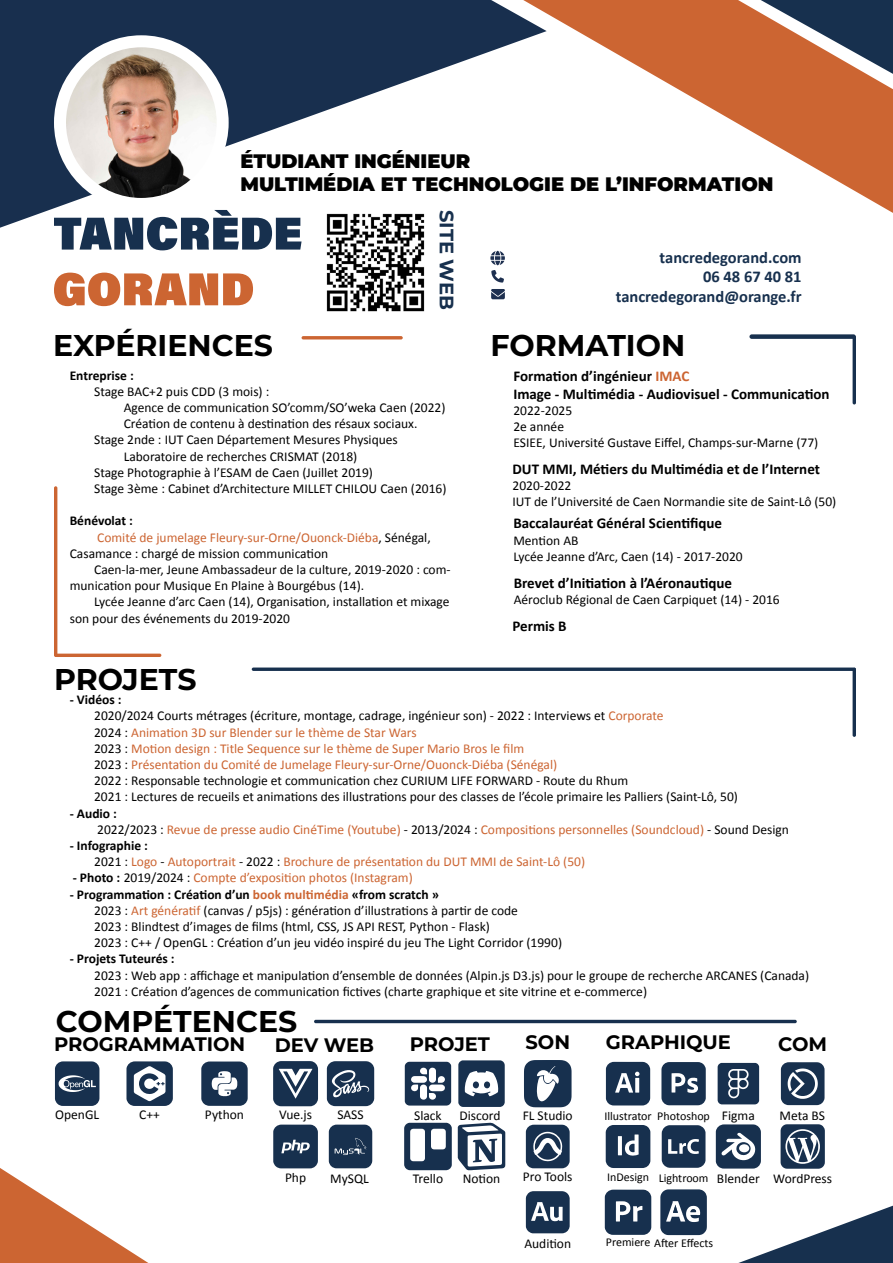
<style>
.page{position:relative;width:893px;height:1263px;background:#fff}
.page>*{position:absolute;margin:0;border:0;box-sizing:border-box;transform-origin:0 0}
.t1{font:700 30px "Montserrat";color:#000}
.t2{font:900 19.5px/23.4px "Montserrat";color:#000}
.t3{font:700 19.5px "Montserrat";color:#000}
.t4{font:700 19.5px "Montserrat";color:#17304e}
.t5{font:700 16.5px/19.8px "Calibri";color:#17304e;text-align:right}
.t6{font:700 15px/18px "Calibri";color:#000}
.t7{font:13.5px/16.2px "Calibri";color:#000}
.t8{font:13.5px/16.2px "Calibri";color:#cc6532}
.t9{font:700 13.5px "Calibri";color:#000}
.t10{font:12px "Calibri";color:#000}
.s1{color:#000}
.s2{color:#cc6532}
.s3{font-weight:700}
.s4{font-weight:700;color:#000}
.s5{font-weight:700;color:#cc6532}
.s6{font-size:13.5px}
</style>
<div class="page">
<svg style="left:0;top:0;width:523px;height:228px;fill:#182f4e"></svg>
<svg style="left:523px;top:0;width:370px;height:213px"></svg>
<svg style="left:738px;top:1206px;width:155px;height:57px"></svg>
<svg style="left:761px;top:0;width:132px;height:74px"></svg>
<svg style="left:54px;top:210px;width:248px;height:40px"></svg>
<svg style="left:54px;top:273px;width:199px;height:33px"></svg>
<img style="left:60px;top:43px;width:163px;height:161px">
<div style="left:54px;top:35px;width:175px;height:175px;border:12px solid #fff;border-radius:50%"></div>
<svg style="left:0;top:1168px;width:148px;height:95px"></svg>
<hr style="left:314px;top:1020px;width:483px;height:3px;background:#17304e;border-radius:2px">
<hr style="left:853px;top:335px;width:3px;height:69px;background:#17304e;border-radius:2px">
<div style="left:749px;top:334px;width:107px;height:5px;background:#17304e;border-radius:2px"></div>
<svg style="left:252px;top:667px;width:604px;height:4px;background:#394e68"></svg>
<hr style="left:853px;top:668px;width:3px;height:69px;background:#17304e;border-radius:2px">
<hr style="left:302px;top:336px;width:101px;height:3px;background:#cc6532;border-radius:2px">
<hr style="left:54px;top:486px;width:3px;height:171px;background:#cc6532;border-radius:2px">
<hr style="left:55px;top:654px;width:106px;height:3px;background:#cc6532;border-radius:2px">
<img style="left:324px;top:212px;width:102px;height:100px">
<svg style="left:491px;top:289px;width:14px;height:10px"></svg>
<svg style="left:490px;top:251px;width:15px;height:32px"></svg>
<svg style="left:55px;top:1061px;width:44px;height:45px;background:#374d66"></svg>
<svg style="left:126px;top:1061px;width:47px;height:45px"></svg>
<svg style="left:201px;top:1061px;width:47px;height:45px"></svg>
<svg style="left:273px;top:1061px;width:45px;height:45px;background:#445870"></svg>
<svg style="left:273px;top:1124px;width:45px;height:44px;background:#344a64"></svg>
<svg style="left:327px;top:1061px;width:47px;height:45px;background:#3a5069"></svg>
<svg style="left:329px;top:1124px;width:43px;height:44px;background:#29405b"></svg>
<svg style="left:405px;top:1062px;width:46px;height:43px"></svg>
<svg style="left:458px;top:1060px;width:47px;height:47px"></svg>
<svg style="left:404px;top:1123px;width:48px;height:47px"></svg>
<svg style="left:458px;top:1123px;width:47px;height:47px"></svg>
<svg style="left:524px;top:1060px;width:48px;height:47px"></svg>
<svg style="left:526px;top:1125px;width:44px;height:43px;background:#42576f"></svg>
<svg style="left:526px;top:1191px;width:44px;height:42px;background:#41566e"></svg>
<svg style="left:606px;top:1062px;width:44px;height:43px;background:#394e68"></svg>
<svg style="left:661px;top:1062px;width:45px;height:43px;background:#3f546c"></svg>
<svg style="left:606px;top:1125px;width:44px;height:43px;background:#3a4f68"></svg>
<svg style="left:662px;top:1125px;width:43px;height:43px;background:#364c66"></svg>
<svg style="left:718px;top:1063px;width:41px;height:41px;background:#354b65"></svg>
<div style="left:739px;top:1080px;width:8px;height:7px;background:#17304e;border-radius:50%"></div>
<svg style="left:716px;top:1124px;width:45px;height:44px"></svg>
<svg style="left:605px;top:1189px;width:46px;height:46px;background:#3c516a"></svg>
<svg style="left:660px;top:1189px;width:47px;height:46px;background:#445870"></svg>
<svg style="left:781px;top:1062px;width:43px;height:43px;background:#42576f"></svg>
<svg style="left:781px;top:1124px;width:44px;height:45px"></svg>
<h2 class="t2" style="left:240px;top:148px;width:535px">ÉTUDIANT INGÉNIEUR<br>MULTIMÉDIA ET TECHNOLOGIE DE L’INFORMATION</h2>
<h2 class="t4" style="left:461px;top:210px;width:101px;rotate:90deg">SITE WEB</h2>
<h1 class="t1" style="left:53px;top:324px;width:221px">EXPÉRIENCES</h1>
<p class="t9" style="left:70px;top:365px;width:66px">Entreprise :</p>
<p class="t7" style="left:94px;top:382px;width:177px">Stage BAC+2 puis CDD (3 mois) :</p>
<p class="t7" style="left:124px;top:399px;width:323px">Agence de communication SO’comm/SO’weka Caen (2022)</p>
<p class="t7" style="left:124px;top:415px;width:295px">Création de contenu à destination des résaux sociaux.</p>
<p class="t7" style="left:94px;top:431px;width:305px">Stage 2nde : IUT Caen Département Mesures Physiques</p>
<p class="t7" style="left:124px;top:447px;width:235px">Laboratoire de recherches CRISMAT (2018)</p>
<p class="t7" style="left:94px;top:463px;width:280px">Stage Photographie à l’ESAM de Caen (Juillet 2019)</p>
<p class="t7" style="left:94px;top:480px;width:354px">Stage 3ème : Cabinet d’Architecture MILLET CHILOU Caen (2016)</p>
<p class="t9" style="left:70px;top:511px;width:65px">Bénévolat :</p>
<p class="t8" style="left:97px;top:528px;width:335px">Comité de jumelage Fleury-sur-Orne/Ouonck-Diéba<span class="s1">, Sénégal,</span></p>
<p class="t7" style="left:70px;top:544px;width:260px">Casamance : chargé de mission communication</p>
<p class="t7" style="left:94px;top:561px;width:358px">Caen-la-mer, Jeune Ambassadeur de la culture, 2019-2020 : com-</p>
<p class="t7" style="left:70px;top:577px;width:296px">munication pour Musique En Plaine à Bourgébus (14).</p>
<p class="t7" style="left:94px;top:593px;width:357px">Lycée Jeanne d’arc Caen (14), Organisation, installation et mixage</p>
<p class="t7" style="left:70px;top:609px;width:222px">son pour des événements du 2019-2020</p>
<p class="t5" style="left:616px;top:247px;width:187px">tancredegorand.com<br>06 48 67 40 81 tancredegorand@orange.fr</p>
<h1 class="t1" style="left:490px;top:324px;width:196px">FORMATION</h1>
<p class="t6" style="left:513px;top:366px;width:318px">Formation d’ingénieur <span class="s2">IMAC<br></span>Image - Multimédia - Audiovisuel - Communication</p>
<p class="t7" style="left:513px;top:402px;width:306px">2022-2025<br>2e année<br>ESIEE, Université Gustave Eiffel, Champs-sur-Marne (77)</p>
<p class="t6" style="left:512px;top:459px;width:309px">DUT MMI, Métiers du Multimédia et de l’Internet</p>
<p class="t7" style="left:512px;top:477px;width:325px">2020-2022<br>IUT de l’Université de Caen Normandie site de Saint-Lô (50)</p>
<p class="t6" style="left:513px;top:514px;width:210px">Baccalauréat Général Scientifique</p>
<p class="t7" style="left:513px;top:531px;width:231px">Mention AB<br>Lycée Jeanne d’Arc, Caen (14) - 2017-2020</p>
<p class="t6" style="left:514px;top:573px;width:220px">Brevet d’Initiation à l’Aéronautique</p>
<p class="t7" style="left:514px;top:591px;width:268px">Aéroclub Régional de Caen Carpiquet (14) - 2016</p>
<p class="t6" style="left:512px;top:616px;width:56px">Permis B</p>
<h1 class="t1" style="left:54px;top:657px;width:144px">PROJETS</h1>
<p class="t7" style="left:94px;top:691px;width:645px;text-indent:-24px"><span class="s3">- Vidéos :<br></span>2020/2024 Courts métrages (écriture, montage, cadrage, ingénieur son) - 2022 : Interviews et <span class="s2">Corporate<br></span>2024 : <span class="s2">Animation 3D sur Blender sur le thème de Star Wars<br></span>2023 : <span class="s2">Motion design : Title Sequence sur le thème de Super Mario Bros le film<br></span>2023 : <span class="s2">Présentation du Comité de Jumelage Fleury-sur-Orne/Ouonck-Diéba (Sénégal)<br></span>2022 : Responsable technologie et communication chez CURIUM LIFE FORWARD - Route du Rhum<br>2021 : Lectures de recueils et animations des illustrations pour des classes de l’école primaire les Palliers (Saint-Lô, 50)</p>
<p class="t8" style="left:97px;top:804px;width:693px;text-indent:-27px"><span class="s4">- Audio :<br></span><span class="s1">2022/2023 :</span> Revue de presse audio CinéTime (Youtube) <span class="s1">- 2013/2024 :</span> Compositions personnelles (Soundcloud) <span class="s1">- Sound Design</span></p>
<p class="t8" style="left:94px;top:837px;width:492px;text-indent:-24px"><span class="s4">- Infographie :<br></span><span class="s1">2021 :</span> Logo <span class="s1">-</span> Autoportrait <span class="s1">- 2022 :</span> Brochure de présentation du DUT MMI de Saint-Lô (50)</p>
<p class="t8" style="left:73px;top:869px;width:341px"><span class="s4">- Photo :</span> <span class="s1">2019/2024 :</span> Compte d’exposition photos (Instagram)</p>
<p class="t7" style="left:94px;top:885px;width:469px;text-indent:-24px"><span class="s3">- Programmation : Création d’un</span> <span class="s5">book multimédia</span> <span class="s3">«from scratch »<br></span>2023 : <span class="s2">Art génératif</span> (canvas / p5js) : génération d’illustrations à partir de code<br>2023 : Blindtest d’images de films (html, CSS, JS API REST, Python - Flask)<br>2023 : C++ / OpenGL : Création d’un jeu vidéo inspiré du jeu The Light Corridor (1990)</p>
<p class="t9" style="left:70px;top:949px;width:106px">- Projets Tuteurés :</p>
<p class="t7" style="left:94px;top:966px;width:716px">2023 : Web app : affichage et manipulation d’ensemble de données (Alpin.js D3.js) pour le groupe de recherche ARCANES (Canada)<br>2021 : Création d’agences de communication fictives (charte graphique et site vitrine et e-commerce)</p>
<h1 class="t1" style="left:56px;top:999px;width:243px">COMPÉTENCES</h1>
<h2 class="t3" style="left:54px;top:1030px;width:193px">PROGRAMMATION</h2>
<h2 class="t3" style="left:275px;top:1031px;width:101px">DEV WEB</h2>
<h2 class="t3" style="left:410px;top:1030px;width:82px">PROJET</h2>
<h2 class="t3" style="left:525px;top:1028px;width:46px">SON</h2>
<h2 class="t3" style="left:606px;top:1028px;width:127px">GRAPHIQUE</h2>
<h2 class="t3" style="left:778px;top:1030px;width:51px">COM</h2>
<p class="t7" style="left:55px;top:1106px;width:46px">OpenGL</p>
<p class="t7" style="left:139px;top:1106px;width:22px">C++</p>
<p class="t7" style="left:205px;top:1106px;width:41px">Python</p>
<p class="t7" style="left:279px;top:1106px;width:35px">Vue.js</p>
<p class="t7" style="left:337px;top:1105px;width:28px">SASS</p>
<p class="t7" style="left:285px;top:1169px;width:23px">Php</p>
<p class="t7" style="left:330px;top:1169px;width:40px">MySQL</p>
<p class="t7" style="left:414px;top:1107px;width:29px">Slack</p>
<p class="t7" style="left:459px;top:1106px;width:43px">Discord</p>
<p class="t7" style="left:413px;top:1170px;width:32px">Trello</p>
<p class="t7" style="left:463px;top:1169px;width:39px">Notion</p>
<p class="t7" style="left:523px;top:1107px;width:52px">FL Studio</p>
<p class="t7" style="left:523px;top:1168px;width:51px">Pro Tools</p>
<p class="t7" style="left:524px;top:1234px;width:48px">Audition</p>
<p class="t10" style="left:604px;top:1109px;width:107px">Illustrator Photoshop</p>
<p class="t7" style="left:722px;top:1107px;width:34px">Figma</p>
<p class="t7" style="left:779px;top:1107px;width:47px">Meta BS</p>
<p class="t10" style="left:607px;top:1170px;width:154px">InDesign Lightroom <span class="s6">Blender</span></p>
<p class="t7" style="left:773px;top:1170px;width:60px">WordPress</p>
<p class="t10" style="left:606px;top:1235px;width:109px">Premiere After Effects</p>
</div>
